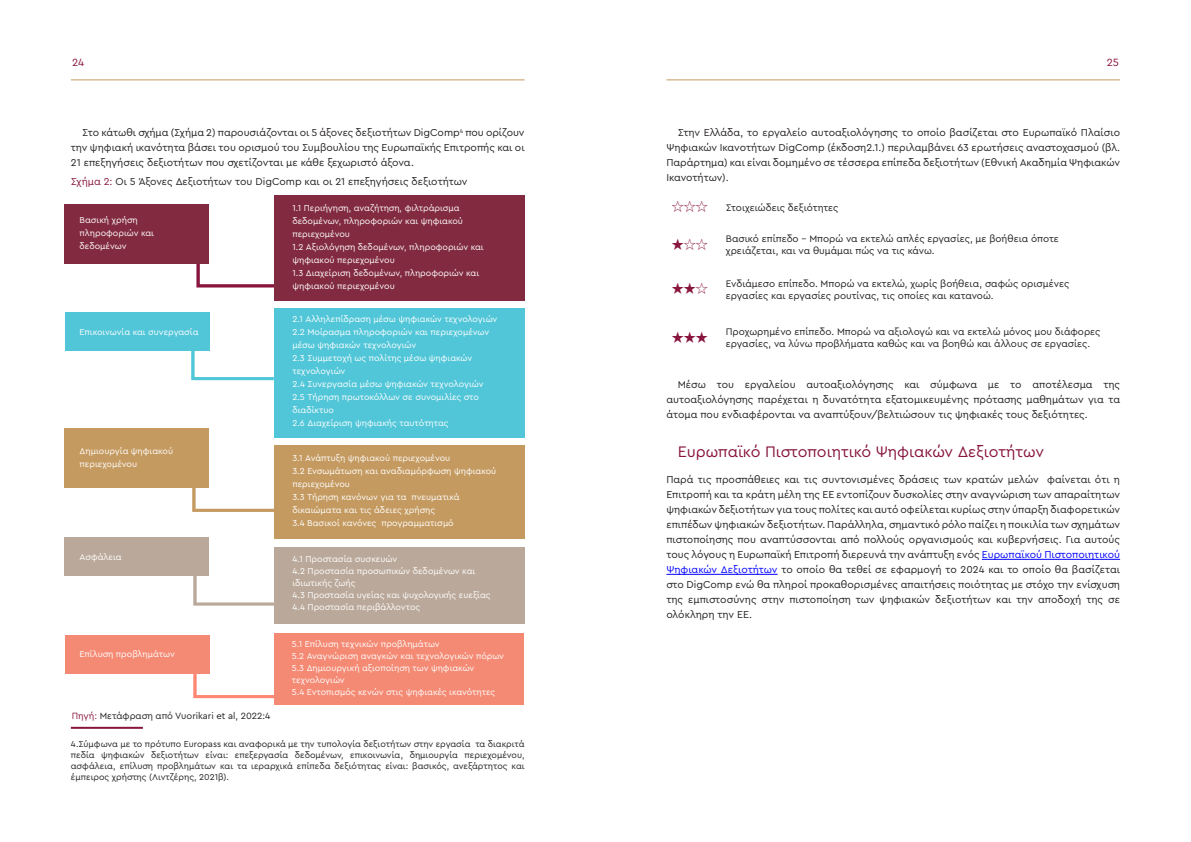
<style>
.page{position:relative;width:1191px;height:842px;background:#fff}
.page>*{position:absolute;margin:0;border:0;box-sizing:border-box;transform-origin:0 0}
.ΤΙΤΛΟΙ{font:16px "Cera Pro";color:#88153e}
.t1{font:12px "Yu Gothic";color:#88153e}
.t2{font:11px "Cera Pro";color:#88153e}
.ΚΕΙΜΕΝΟ_1η_ΠΑΡΑΓΡΑΦΟ{font:10.5px/15px "Cera Pro";color:#231f20;text-align:justify}
.ΚΕΙΜΕΝΟ_ΣΥΝΕΧΕΙΑ{font:10.5px/15px "Cera Pro";color:#231f20;text-align:justify}
.ΠΙΝΑΚΕΣ-ΓΡΑΦΗΜΑΤΑ{font:10.5px "Cera Pro";color:#231f20}
.ΚΕΙΜΕΝΟ_1η_ΠΑΡΑΓΡΑΦΟ-2{font:10px/12px "Cera Pro";color:#231f20}
.ΠΙΝΑΚΕΣ-ΓΡΑΦΗΜΑΤΑ-2{font:9.5px "Cera Pro";color:#231f20}
.ΤΙΤΛΟΙ-2{font:9px/13px "Cera Pro";color:#fff}
.footnotes{font:9px/11px "Cera Pro";color:#231f20;text-align:justify}
.s1{color:#88153e}
.s2{color:#00f}
</style>
<div class="page">
<hr style="left:71px;top:79px;width:453px;height:1px;background:#c49a60">
<hr style="left:666px;top:79px;width:454px;height:1px;background:#c49a60">
<hr style="left:71px;top:727px;width:72px;height:2px;background:#88153e">
<hr style="left:982px;top:559px;width:138px;height:1px;background:#00f">
<hr style="left:666px;top:574px;width:111px;height:1px;background:#00f">
<svg style="left:196px;top:246px;width:78px;height:41px"></svg>
<svg style="left:191px;top:350px;width:83px;height:30px"></svg>
<svg style="left:192px;top:472px;width:82px;height:40px"></svg>
<svg style="left:193px;top:566px;width:81px;height:40px"></svg>
<svg style="left:193px;top:674px;width:81px;height:24px"></svg>
<div style="left:274px;top:195px;width:250px;height:105px;background:#822b40"></div>
<div style="left:64px;top:205px;width:144px;height:59px;background:#822b40"></div>
<div style="left:64px;top:429px;width:144px;height:59px;background:#c49a60"></div>
<div style="left:274px;top:445px;width:250px;height:94px;background:#c49a60"></div>
<div style="left:66px;top:312px;width:144px;height:38px;background:#51c6d8"></div>
<div style="left:274px;top:308px;width:250px;height:129px;background:#51c6d8"></div>
<div style="left:64px;top:538px;width:144px;height:38px;background:#baa99a"></div>
<div style="left:274px;top:548px;width:250px;height:76px;background:#baa99a"></div>
<div style="left:66px;top:636px;width:144px;height:38px;background:#f48a74"></div>
<div style="left:274px;top:633px;width:249px;height:72px;background:#f48a74"></div>
<p class="t2" style="left:72px;top:55px;width:14px">24</p>
<p class="t2" style="left:1106px;top:55px;width:14px">25</p>
<p class="ΚΕΙΜΕΝΟ_ΣΥΝΕΧΕΙΑ" style="left:71px;top:125px;width:455px;text-indent:11px">Στο κάτωθι σχήμα (Σχήμα 2) παρουσιάζονται οι 5 άξονες δεξιοτήτων DigComp<sup>4</sup> που ορίζουν την ψηφιακή ικανότητα βάσει του ορισμού του Συμβουλίου της Ευρωπαϊκής Επιτροπής και οι 21 επεξηγήσεις δεξιοτήτων που σχετίζονται με κάθε ξεχωριστό άξονα.</p>
<p class="ΠΙΝΑΚΕΣ-ΓΡΑΦΗΜΑΤΑ" style="left:71px;top:175px;width:398px"><span class="s1">Σχήμα 2:</span> Οι 5 Άξονες Δεξιοτήτων του DigComp και οι 21 επεξηγήσεις δεξιοτήτων</p>
<p class="ΤΙΤΛΟΙ-2" style="left:80px;top:213px;width:76px">Βασική χρήση πληροφοριών και δεδομένων</p>
<p class="ΤΙΤΛΟΙ-2" style="left:292px;top:201px;width:172px">1.1 Περιήγηση, αναζήτηση, φιλτράρισμα δεδομένων, πληροφοριών και ψηφιακού περιεχομένου</p>
<p class="ΤΙΤΛΟΙ-2" style="left:292px;top:240px;width:193px">1.2 Αξιολόγηση δεδομένων, πληροφοριών και ψηφιακού περιεχομένου</p>
<p class="ΤΙΤΛΟΙ-2" style="left:292px;top:266px;width:188px">1.3 Διαχείριση δεδομένων, πληροφοριών και ψηφιακού περιεχομένου</p>
<p class="ΤΙΤΛΟΙ-2" style="left:292px;top:312px;width:206px">2.1 Αλληλεπίδραση μέσω ψηφιακών τεχνολογιών</p>
<p class="ΤΙΤΛΟΙ-2" style="left:292px;top:325px;width:198px">2.2 Μοίρασμα πληροφοριών και περιεχομένων μέσω ψηφιακών τεχνολογιών</p>
<p class="ΤΙΤΛΟΙ-2" style="left:292px;top:351px;width:181px">2.3 Συμμετοχή ως πολίτης μέσω ψηφιακών τεχνολογιών</p>
<p class="ΤΙΤΛΟΙ-2" style="left:292px;top:377px;width:193px">2.4 Συνεργασία μέσω ψηφιακών τεχνολογιών</p>
<p class="ΤΙΤΛΟΙ-2" style="left:292px;top:390px;width:188px">2.5 Τήρηση πρωτοκόλλων σε συνομιλίες στο διαδίκτυο</p>
<p class="ΤΙΤΛΟΙ-2" style="left:292px;top:416px;width:158px">2.6 Διαχείριση ψηφιακής ταυτότητας</p>
<p class="ΤΙΤΛΟΙ-2" style="left:80px;top:325px;width:120px">Επικοινωνία και συνεργασία</p>
<p class="ΤΙΤΛΟΙ-2" style="left:80px;top:444px;width:95px">Δημιουργία ψηφιακού περιεχομένου</p>
<p class="ΤΙΤΛΟΙ-2" style="left:292px;top:451px;width:159px">3.1 Ανάπτυξη ψηφιακού περιεχομένου</p>
<p class="ΤΙΤΛΟΙ-2" style="left:292px;top:464px;width:205px">3.2 Ενσωμάτωση και αναδιαμόρφωση ψηφιακού περιεχομένου</p>
<p class="ΤΙΤΛΟΙ-2" style="left:292px;top:490px;width:169px">3.3 Τήρηση κανόνων για τα πνευματικά δικαιώματα και τις άδειες χρήσης</p>
<p class="ΤΙΤΛΟΙ-2" style="left:292px;top:516px;width:163px">3.4 Βασικοί κανόνες προγραμματισμό</p>
<p class="ΤΙΤΛΟΙ-2" style="left:80px;top:550px;width:44px">Ασφάλεια</p>
<p class="ΤΙΤΛΟΙ-2" style="left:292px;top:552px;width:106px">4.1 Προστασία συσκευών</p>
<p class="ΤΙΤΛΟΙ-2" style="left:292px;top:565px;width:184px;line-height:12px">4.2 Προστασία προσωπικών δεδομένων και ιδιωτικής ζωής</p>
<p class="ΤΙΤΛΟΙ-2" style="left:292px;top:588px;width:200px">4.3 Προστασία υγείας και ψυχολογικής ευεξίας</p>
<p class="ΤΙΤΛΟΙ-2" style="left:292px;top:600px;width:129px">4.4 Προστασία περιβάλλοντος</p>
<p class="ΤΙΤΛΟΙ-2" style="left:80px;top:647px;width:97px">Επίλυση προβλημάτων</p>
<p class="ΤΙΤΛΟΙ-2" style="left:292px;top:637px;width:149px">5.1 Επίλυση τεχνικών προβλημάτων</p>
<p class="ΤΙΤΛΟΙ-2" style="left:292px;top:649px;width:214px">5.2 Αναγνώριση αναγκών και τεχνολογικών πόρων</p>
<p class="ΤΙΤΛΟΙ-2" style="left:292px;top:662px;width:184px;line-height:12px">5.3 Δημιουργική αξιοποίηση των ψηφιακών τεχνολογιών</p>
<p class="ΤΙΤΛΟΙ-2" style="left:292px;top:685px;width:205px">5.4 Εντοπισμός κενών στις ψηφιακές ικανότητες</p>
<p class="ΠΙΝΑΚΕΣ-ΓΡΑΦΗΜΑΤΑ-2" style="left:72px;top:709px;width:200px"><span class="s1">Πηγή:</span> Μετάφραση από Vuorikari et al, 2022:4</p>
<p class="footnotes" style="left:71px;top:738px;width:455px">4.Σύμφωνα με το πρότυπο Europass και αναφορικά με την τυπολογία δεξιοτήτων στην εργασία τα διακριτά πεδία ψηφιακών δεξιοτήτων είναι: επεξεργασία δεδομένων, επικοινωνία, δημιουργία περιεχομένου, ασφάλεια, επίλυση προβλημάτων και τα ιεραρχικά επίπεδα δεξιότητας είναι: βασικός, ανεξάρτητος και έμπειρος χρήστης (Λιντζέρης, 2021β).</p>
<p class="ΚΕΙΜΕΝΟ_ΣΥΝΕΧΕΙΑ" style="left:666px;top:125px;width:455px;text-indent:11px">Στην Ελλάδα, το εργαλείο αυτοαξιολόγησης το οποίο βασίζεται στο Ευρωπαϊκό Πλαίσιο Ψηφιακών Ικανοτήτων DigComp (έκδοση2.1.) περιλαμβάνει 63 ερωτήσεις αναστοχασμού (βλ.<br>Παράρτημα) και είναι δομημένο σε τέσσερα επίπεδα δεξιοτήτων (Εθνική Ακαδημία Ψηφιακών Ικανοτήτων).</p>
<p class="t1" style="left:672px;top:196px;width:37px">☆☆☆</p>
<p class="ΚΕΙΜΕΝΟ_1η_ΠΑΡΑΓΡΑΦΟ-2" style="left:726px;top:201px;width:114px">Στοιχειώδεις δεξιότητες</p>
<p class="t1" style="left:672px;top:233px;width:37px">★☆☆</p>
<p class="ΚΕΙΜΕΝΟ_1η_ΠΑΡΑΓΡΑΦΟ-2" style="left:726px;top:232px;width:335px">Βασικό επίπεδο - Μπορώ να εκτελώ απλές εργασίες, με βοήθεια όποτε χρειάζεται, και να θυμάμαι πώς να τις κάνω.</p>
<p class="t1" style="left:672px;top:278px;width:37px">★★☆</p>
<p class="ΚΕΙΜΕΝΟ_1η_ΠΑΡΑΓΡΑΦΟ-2" style="left:726px;top:277px;width:345px">Ενδιάμεσο επίπεδο. Μπορώ να εκτελώ, χωρίς βοήθεια, σαφώς ορισμένες εργασίες και εργασίες ρουτίνας, τις οποίες και κατανοώ.</p>
<p class="t1" style="left:672px;top:326px;width:37px">★★★</p>
<p class="ΚΕΙΜΕΝΟ_1η_ΠΑΡΑΓΡΑΦΟ-2" style="left:726px;top:326px;width:376px">Προχωρημένο επίπεδο. Μπορώ να αξιολογώ και να εκτελώ μόνος μου διάφορες εργασίες, να λύνω προβλήματα καθώς και να βοηθώ και άλλους σε εργασίες.</p>
<p class="ΚΕΙΜΕΝΟ_ΣΥΝΕΧΕΙΑ" style="left:666px;top:376px;width:455px;text-indent:11px">Μέσω του εργαλείου αυτοαξιολόγησης και σύμφωνα με το αποτέλεσμα της αυτοαξιολόγησης παρέχεται η δυνατότητα εξατομικευμένης πρότασης μαθημάτων για τα άτομα που ενδιαφέρονται να αναπτύξουν/βελτιώσουν τις ψηφιακές τους δεξιότητες.</p>
<p class="ΤΙΤΛΟΙ" style="left:677px;top:441px;width:368px">Ευρωπαϊκό Πιστοποιητικό Ψηφιακών Δεξιοτήτων</p>
<p class="ΚΕΙΜΕΝΟ_1η_ΠΑΡΑΓΡΑΦΟ" style="left:666px;top:472px;width:455px">Παρά τις προσπάθειες και τις συντονισμένες δράσεις των κρατών μελών φαίνεται ότι η Επιτροπή και τα κράτη μέλη της ΕΕ εντοπίζουν δυσκολίες στην αναγνώριση των απαραίτητων ψηφιακών δεξιοτήτων για τους πολίτες και αυτό οφείλεται κυρίως στην ύπαρξη διαφορετικών επιπέδων ψηφιακών δεξιοτήτων. Παράλληλα, σημαντικό ρόλο παίζει η ποικιλία των σχημάτων πιστοποίησης που αναπτύσσονται από πολλούς οργανισμούς και κυβερνήσεις. Για αυτούς τους λόγους η Ευρωπαϊκή Επιτροπή διερευνά την ανάπτυξη ενός <span class="s2">Ευρωπαϊκού Πιστοποιητικού Ψηφιακών Δεξιοτήτων</span> το οποίο θα τεθεί σε εφαρμογή το 2024 και το οποίο θα βασίζεται στο DigComp ενώ θα πληροί προκαθορισμένες απαιτήσεις ποιότητας με στόχο την ενίσχυση της εμπιστοσύνης στην πιστοποίηση των ψηφιακών δεξιοτήτων και την αποδοχή της σε ολόκληρη την ΕΕ.</p>
</div>
